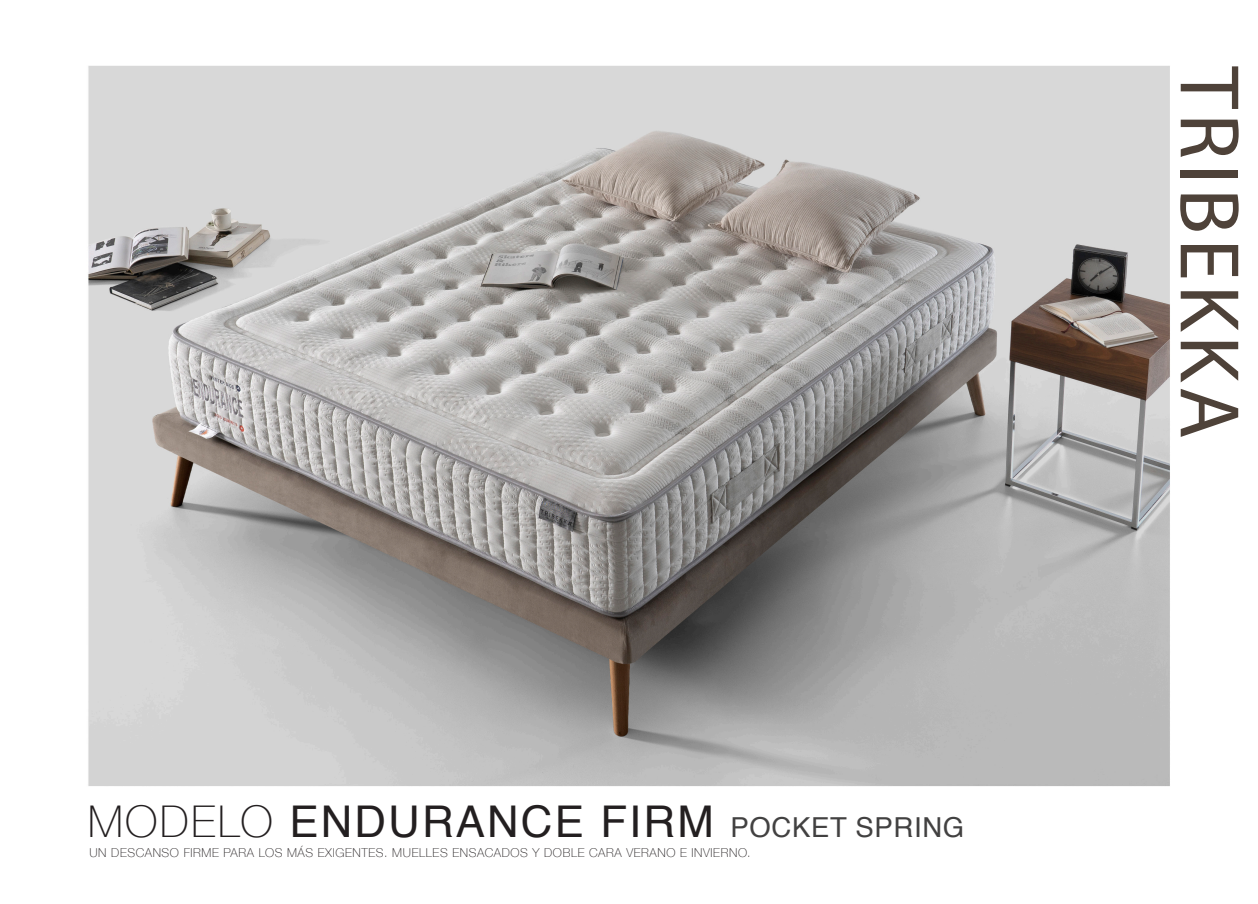
<style>
.page{position:relative;width:1258px;height:904px;background:#fff}
.page>*{position:absolute;margin:0;border:0;box-sizing:border-box;transform-origin:0 0}
.t1{font:85.25px "Myriad Pro";letter-spacing:.05em;color:#4e4239}
.t2{font:43.75px "Helvetica";letter-spacing:.05em;color:#231f20}
.t3{font:100 12.25px "Helvetica Neue";letter-spacing:.05em;color:#231f20}
.s1{font-family:"Helvetica Neue";font-weight:100}
.s2{font-size:27.5px;color:#424141}
</style>
<div class="page">
<img style="left:88px;top:66px;width:1082px;height:720px">
<p class="t2" style="left:88px;top:788px;width:878px"><span class="s1">MODELO</span> ENDURANCE FIRM <span class="s2">POCKET SPRING</span></p>
<p class="t3" style="left:89px;top:843px;width:663px">UN DESCANSO FIRME PARA LOS MÁS EXIGENTES. MUELLES ENSACADOS Y DOBLE CARA VERANO E INVIERNO.</p>
<p class="t1" style="left:1262px;top:66px;width:374px;rotate:90deg">TRIBEKKA</p>
</div>
